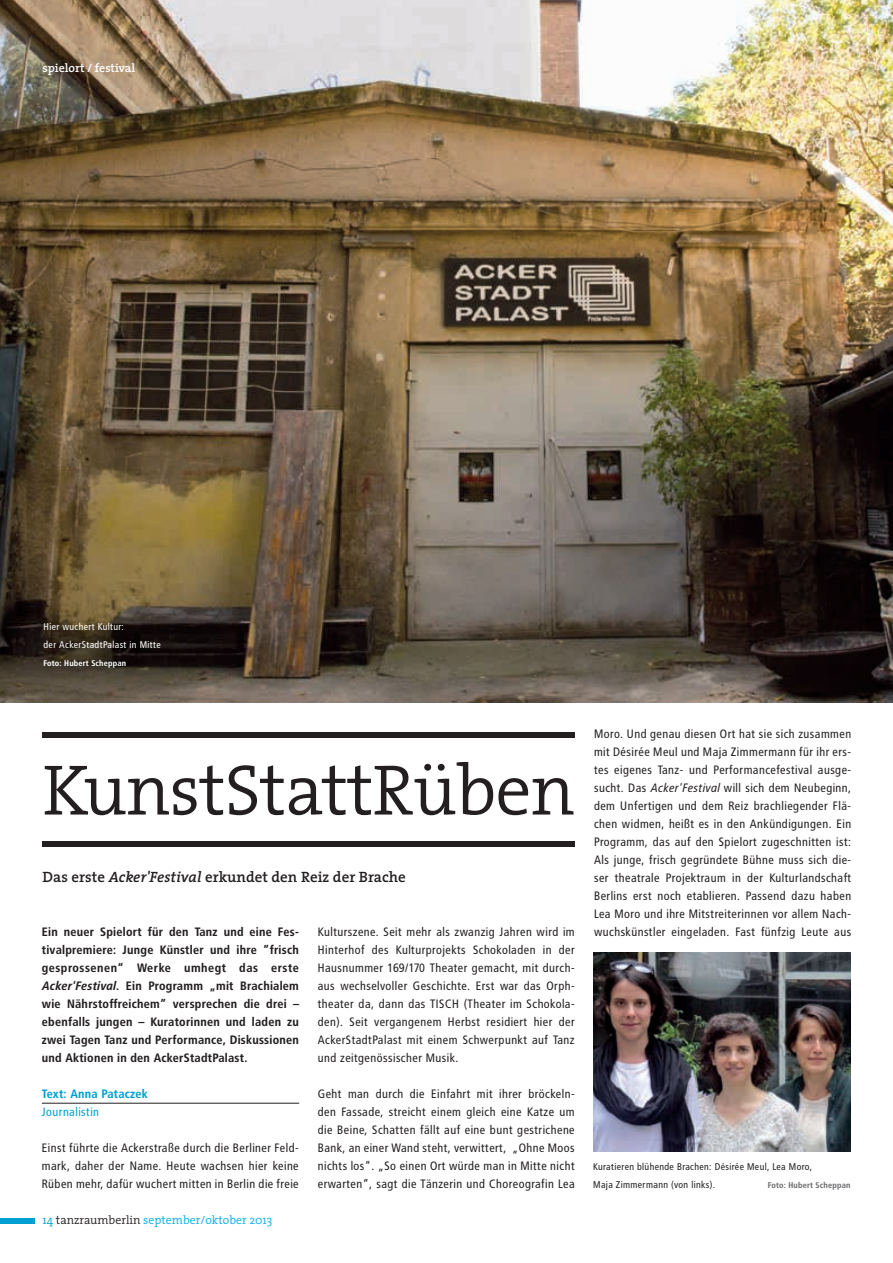
<style>
.page{position:relative;width:893px;height:1263px;background:#fff}
.page>*{position:absolute;margin:0;border:0;box-sizing:border-box;transform-origin:0 0}
.t1{font:300 72px "The Serif";letter-spacing:-.015em;color:#231f20}
.t2{font:600 15px "The Serif";color:#231f20}
.t3{font:12.15px/18px "Transit Print OT";color:#231f20;text-align:justify}
.t4{font:12.15px/18px "Transit Print OT Bld";color:#231f20;text-align:justify}
.t5{font:12.15px "Transit Print OT Bld";color:#009fd2}
.t6{font:12.15px "Transit Print OT";color:#009fd2}
.t7{font:300 12px "The Serif";color:#00ade6}
.t8{font:600 12px "The Serif";color:#fff}
.t9{font:9.75px/18px "Transit Print OT";color:#231f20}
.t10{font:9.75px/18px "Transit Print OT";color:#fff}
.t11{font:8.25px "Transit Print OT Bld";color:#fff}
.t12{font:8.25px "Transit Print OT Bld";color:#6c6d70}
.s1{font-style:italic}
.s2{font-family:"Transit Print OT Bld Ita"}
.s3{color:#009fd2}
.s4{color:#231f20}
</style>
<div class="page">
<div style="left:0;top:1218px;width:35px;height:6px;background:#009fd2"></div>
<img style="left:0;top:0;width:893px;height:702px">
<hr style="left:42px;top:1103px;width:257px;height:1px;background:#231f20">
<div style="left:43px;top:842px;width:532px;height:5px;background:#231f20"></div>
<div style="left:43px;top:733px;width:532px;height:5px;background:#231f20"></div>
<img style="left:593px;top:953px;width:257px;height:198px">
<p class="t8" style="left:43px;top:58px;width:94px">spielort / festival</p>
<p class="t10" style="left:44px;top:618px;width:119px">Hier wuchert Kultur:<br>der AckerStadtPalast in Mitte</p>
<p class="t11" style="left:44px;top:658px;width:84px">Foto: Hubert Scheppan</p>
<h1 class="t1" style="left:43px;top:730px;width:534px">KunstStattRüben</h1>
<p class="t2" style="left:43px;top:864px;width:365px">Das erste <span class="s1">Acker'Festival</span> erkundet den Reiz der Brache</p>
<p class="t4" style="left:42px;top:923px;width:259px">Ein neuer Spielort für den Tanz und eine Fes&shy;tivalpremiere: Junge Künstler und ihre ”frisch gesprossenen“ Werke umhegt das erste <span class="s2">Acker'Festival</span>. Ein Programm „mit Brachialem wie Nährstoffreichem” versprechen die drei – ebenfalls jungen – Kuratorinnen und laden zu zwei Tagen Tanz und Performance, Diskussionen und Aktionen in den AckerStadtPalast.</p>
<p class="t5" style="left:42px;top:1087px;width:108px">Text: Anna Pataczek</p>
<p class="t6" style="left:42px;top:1105px;width:59px">Journalistin</p>
<p class="t3" style="left:42px;top:1139px;width:259px">Einst führte die Ackerstraße durch die Berliner Feld&shy;mark, daher der Name. Heute wachsen hier keine Rüben mehr, dafür wuchert mitten in Berlin die freie</p>
<p class="t7" style="left:43px;top:1210px;width:231px"><span class="s3">14</span> <span class="s4">tanzraumberlin</span> september/oktober 2013</p>
<p class="t3" style="left:318px;top:923px;width:259px">Kulturszene. Seit mehr als zwanzig Jahren wird im Hinterhof des Kulturprojekts Schokoladen in der Hausnummer 169/170 Theater gemacht, mit durch&shy;aus wechselvoller Geschichte. Erst war das Orph&shy;theater da, dann das TISCH (Theater im Schokola&shy;den). Seit vergangenem Herbst residiert hier der AckerStadtPalast mit einem Schwerpunkt auf Tanz und zeitgenössischer Musik.</p>
<p class="t3" style="left:318px;top:1085px;width:259px">Geht man durch die Einfahrt mit ihrer bröckeln&shy;den Fassade, streicht einem gleich eine Katze um die Beine, Schatten fällt auf eine bunt gestrichene Bank, an einer Wand steht, verwittert, „Ohne Moos nichts los“. „So einen Ort würde man in Mitte nicht erwarten“, sagt die Tänzerin und Choreografin Lea</p>
<p class="t3" style="left:594px;top:725px;width:259px">Moro. Und genau diesen Ort hat sie sich zusammen mit Désirée Meul und Maja Zimmermann für ihr ers&shy;tes eigenes Tanz- und Performancefestival ausge&shy;sucht. Das <span class="s1">Acker'Festival</span> will sich dem Neubeginn, dem Unfertigen und dem Reiz brachliegender Flä&shy;chen widmen, heißt es in den Ankündigungen. Ein Programm, das auf den Spielort zugeschnitten ist:<br>Als junge, frisch gegründete Bühne muss sich die&shy;ser theatrale Projektraum in der Kulturlandschaft Berlins erst noch etablieren. Passend dazu haben Lea Moro und ihre Mitstreiterinnen vor allem Nach&shy;wuchskünstler eingeladen. Fast fünfzig Leute aus</p>
<p class="t9" style="left:593px;top:1158px;width:221px">Kuratieren blühende Brachen: Désirée Meul, Lea Moro,<br>Maja Zimmermann (von links).</p>
<p class="t12" style="left:768px;top:1180px;width:84px">Foto: Hubert Scheppan</p>
</div>
